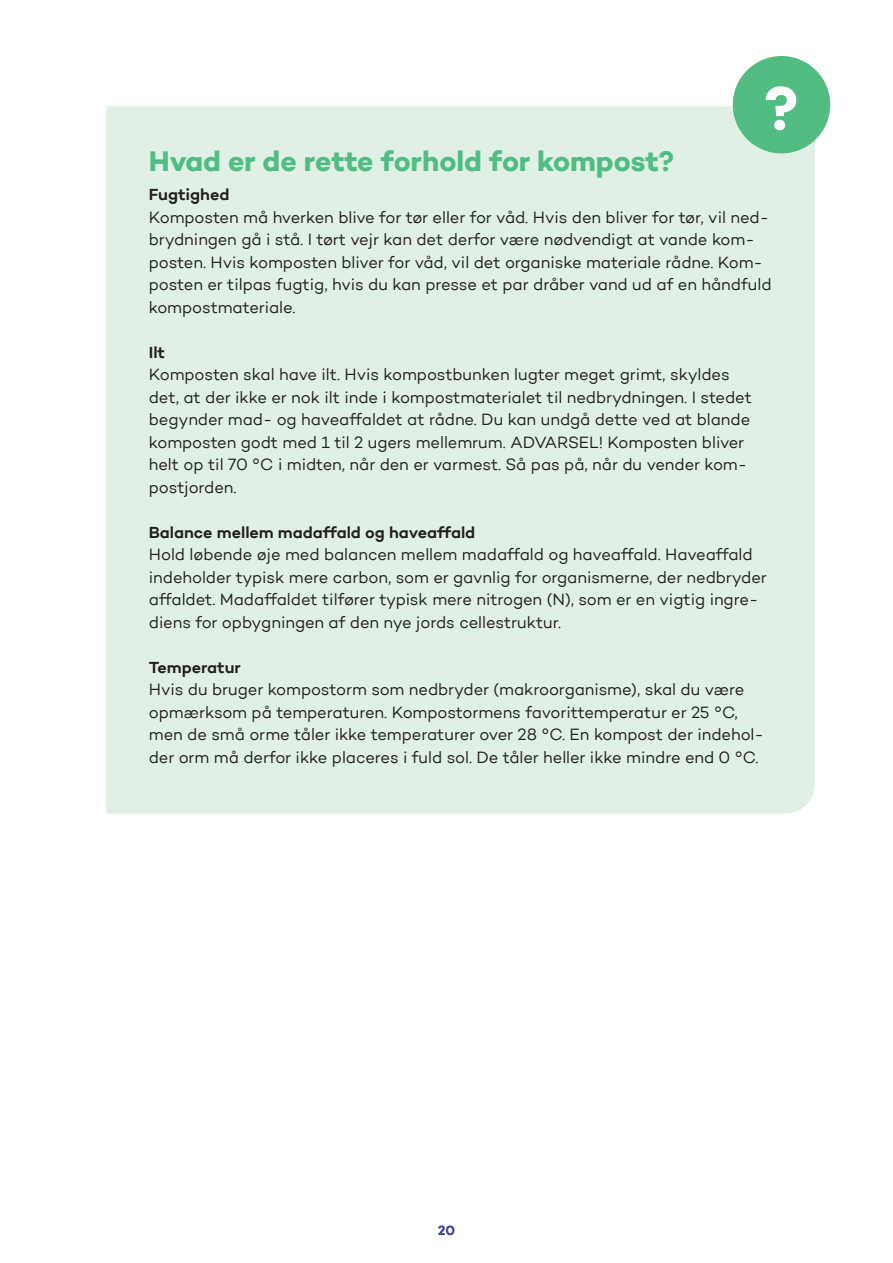
<style>
.page{position:relative;width:893px;height:1263px;background:#fff}
.page>*{position:absolute;margin:0;border:0;box-sizing:border-box;transform-origin:0 0}
.t1{font:700 63px "Campton";color:#fff}
.t2{font:700 28.5px "Campton";letter-spacing:-.005em;color:#51bd83}
.t3{font:16.5px/22.5px "Campton Book 2";letter-spacing:-.005em;color:#231f20}
.t4{font:600 16.5px "Campton";letter-spacing:-.005em;color:#231f20}
.t5{font:700 13.5px "Campton";color:#3e3f99}
</style>
<div class="page">
<div style="left:106px;top:106px;width:709px;height:708px;background:#e0f0e4"></div>
<div style="left:733px;top:56px;width:97px;height:97px;background:#51bd83;border-radius:50%"></div>
<h1 class="t1" style="left:764px;top:68px;width:35px">?</h1>
<h3 class="t2" style="left:149px;top:144px;width:527px">Hvad er de rette forhold for kompost?</h3>
<h4 class="t4" style="left:149px;top:184px;width:82px">Fugtighed</h4>
<p class="t3" style="left:149px;top:205px;width:624px">Komposten må hverken blive for tør eller for våd. Hvis den bliver for tør, vil ned&shy;brydningen gå i stå. I tørt vejr kan det derfor være nødvendigt at vande kom&shy;posten. Hvis komposten bliver for våd, vil det organiske materiale rådne. Kom&shy;posten er tilpas fugtig, hvis du kan presse et par dråber vand ud af en håndfuld kompostmateriale.</p>
<h4 class="t4" style="left:149px;top:341px;width:18px">Ilt</h4>
<p class="t3" style="left:149px;top:363px;width:605px">Komposten skal have ilt. Hvis kompostbunken lugter meget grimt, skyldes det, at der ikke er nok ilt inde i kompostmaterialet til nedbrydningen. I stedet begynder mad- og haveaffaldet at rådne. Du kan undgå dette ved at blande komposten godt med 1 til 2 ugers mellemrum. ADVARSEL! Komposten bliver helt op til 70 °C i midten, når den er varmest. Så pas på, når du vender kom&shy;postjorden.</p>
<h4 class="t4" style="left:149px;top:521px;width:328px">Balance mellem madaffald og haveaffald</h4>
<p class="t3" style="left:149px;top:543px;width:619px">Hold løbende øje med balancen mellem madaffald og haveaffald. Haveaffald indeholder typisk mere carbon, som er gavnlig for organismerne, der nedbryder affaldet. Madaffaldet tilfører typisk mere nitrogen (N), som er en vigtig ingre&shy;diens for opbygningen af den nye jords cellestruktur.</p>
<h4 class="t4" style="left:149px;top:656px;width:94px">Temperatur</h4>
<p class="t3" style="left:149px;top:678px;width:616px">Hvis du bruger kompostorm som nedbryder (makroorganisme), skal du være opmærksom på temperaturen. Kompostormens favorittemperatur er 25 °C, men de små orme tåler ikke temperaturer over 28 °C. En kompost der indehol&shy;der orm må derfor ikke placeres i fuld sol. De tåler heller ikke mindre end 0 °C.</p>
<p class="t5" style="left:438px;top:1222px;width:19px">20</p>
</div>
